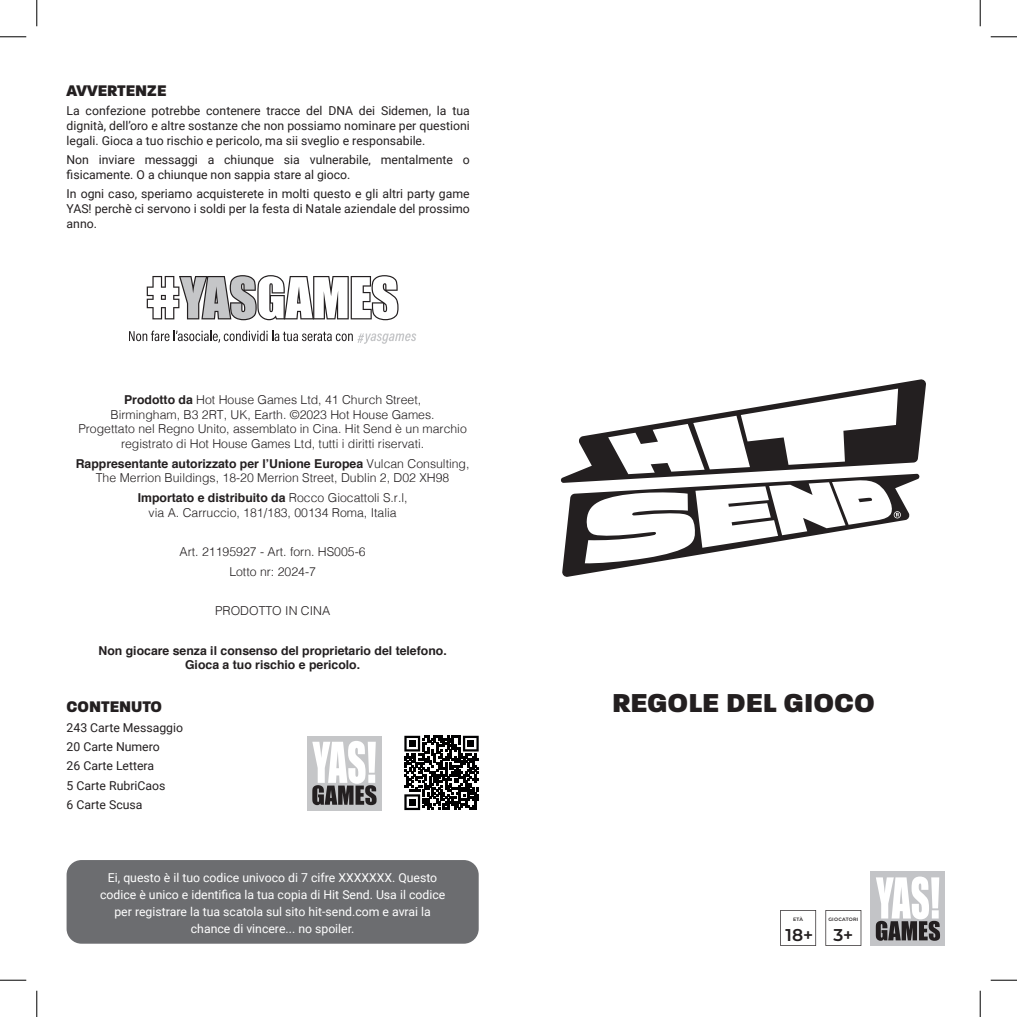
<style>
.page{position:relative;width:1017px;height:1017px;background:#fff}
.page>*{position:absolute;margin:0;border:0;box-sizing:border-box;transform-origin:0 0}
.t1{font:800 28px "Paralucent";color:#231f20;scale:1.07 1}
.t2{font:600 16.97px "Montserrat";color:#231f20}
.t3{font:800 16.62px "Paralucent";color:#231f20}
.t4{font:12.25px/14.7px "Roboto";color:#231f20;text-align:justify}
.t5{font:300 12.25px/14.7px "Helvetica";color:#231f20;text-align:center}
.t6{font:12.25px/17px "Roboto";color:#fff;text-align:center}
.t7{font:700 12.25px/14.7px "Helvetica";color:#231f20;text-align:center}
.t8{font:600 4.73px "Montserrat";letter-spacing:.05em;color:#231f20}
.s1{font-weight:700}
</style>
<div class="page">
<div style="left:67px;top:859px;width:411px;height:84px;background:#6c6d70;border-radius:15px"></div>
<svg style="left:560px;top:379px;width:365px;height:198px"></svg>
<div style="left:870px;top:871px;width:74px;height:74px;background:#c3c4c7"></div>
<svg style="left:875px;top:876px;width:64px;height:64px"></svg>
<svg style="left:825px;top:910px;width:36px;height:35px"></svg>
<svg style="left:780px;top:910px;width:35px;height:35px"></svg>
<svg style="left:129px;top:330px;width:287px;height:14px"></svg>
<svg style="left:147px;top:275px;width:251px;height:45px"></svg>
<div style="left:307px;top:735px;width:74px;height:74px;background:#c5c6c8"></div>
<svg style="left:312px;top:741px;width:64px;height:63px"></svg>
<svg style="left:404px;top:735px;width:74px;height:74px"></svg>
<div style="left:409px;top:798px;width:6px;height:7px;background:#000001"></div>
<svg style="left:0;top:36px;width:26px;height:1px"></svg>
<svg style="left:990px;top:36px;width:26px;height:1px"></svg>
<svg style="left:0;top:979px;width:26px;height:1px"></svg>
<svg style="left:990px;top:979px;width:26px;height:1px"></svg>
<svg style="left:36px;top:0;width:1px;height:26px"></svg>
<svg style="left:36px;top:990px;width:1px;height:26px"></svg>
<svg style="left:979px;top:0;width:1px;height:26px"></svg>
<svg style="left:979px;top:990px;width:1px;height:26px"></svg>
<h3 class="t3" style="left:67px;top:80px;width:101px">AVVERTENZE</h3>
<p class="t4" style="left:67px;top:103px;width:404px">La confezione potrebbe contenere tracce del DNA dei Sidemen, la tua dignità, dell’oro e altre sostanze che non possiamo nominare per questioni legali. Gioca a tuo rischio e pericolo, ma sii sveglio e responsabile.</p>
<p class="t4" style="left:67px;top:152px;width:404px">Non inviare messaggi a chiunque sia vulnerabile, mentalmente o fisicamente. O a chiunque non sappia stare al gioco.</p>
<p class="t4" style="left:67px;top:186px;width:404px">In ogni caso, speriamo acquisterete in molti questo e gli altri party game YAS! perchè ci servono i soldi per la festa di Natale aziendale del prossimo anno.</p>
<p class="t5" style="left:78px;top:391px;width:390px"><span class="s1">Prodotto da</span> Hot House Games Ltd, 41 Church Street,<br>Birmingham, B3 2RT, UK, Earth. ©2023 Hot House Games.<br>Progettato nel Regno Unito, assemblato in Cina. Hit Send è un marchio registrato di Hot House Games Ltd, tutti i diritti riservati.</p>
<p class="t5" style="left:76px;top:455px;width:395px"><span class="s1">Rappresentante autorizzato per l’Unione Europea</span> Vulcan Consulting,<br>The Merrion Buildings, 18-20 Merrion Street, Dublin 2, D02 XH98</p>
<p class="t5" style="left:138px;top:489px;width:271px"><span class="s1">Importato e distribuito da</span> Rocco Giocattoli S.r.l, via A. Carruccio, 181/183, 00134 Roma, Italia</p>
<p class="t5" style="left:179px;top:541px;width:187px;line-height:19.6px">Art. 21195927 - Art. forn. HS005-6<br>Lotto nr: 2024-7</p>
<p class="t5" style="left:215px;top:602px;width:117px">PRODOTTO IN CINA</p>
<p class="t7" style="left:98px;top:642px;width:349px">Non giocare senza il consenso del proprietario del telefono.<br>Gioca a tuo rischio e pericolo.</p>
<h3 class="t3" style="left:67px;top:696px;width:97px">CONTENUTO</h3>
<p class="t4" style="left:67px;top:716px;width:118px;line-height:19.4px;text-align:left">243 Carte Messaggio<br>20 Carte Numero<br>26 Carte Lettera<br>5 Carte RubriCaos<br>6 Carte Scusa</p>
<p class="t6" style="left:100px;top:868px;width:346px">Ei, questo è il tuo codice univoco di 7 cifre XXXXXXX. Questo codice è unico e identifica la tua copia di Hit Send. Usa il codice per registrare la tua scatola sul sito hit-send.com e avrai la chance di vincere... no spoiler.</p>
<h1 class="t1" style="left:611px;top:685px;width:247px">REGOLE DEL GIOCO</h1>
<p class="t8" style="left:792px;top:915px;width:12px">ETÀ</p>
<h2 class="t2" style="left:785px;top:922px;width:29px">18+</h2>
<p class="t8" style="left:828px;top:915px;width:31px">GIOCATORI</p>
<h2 class="t2" style="left:833px;top:922px;width:21px">3+</h2>
</div>
